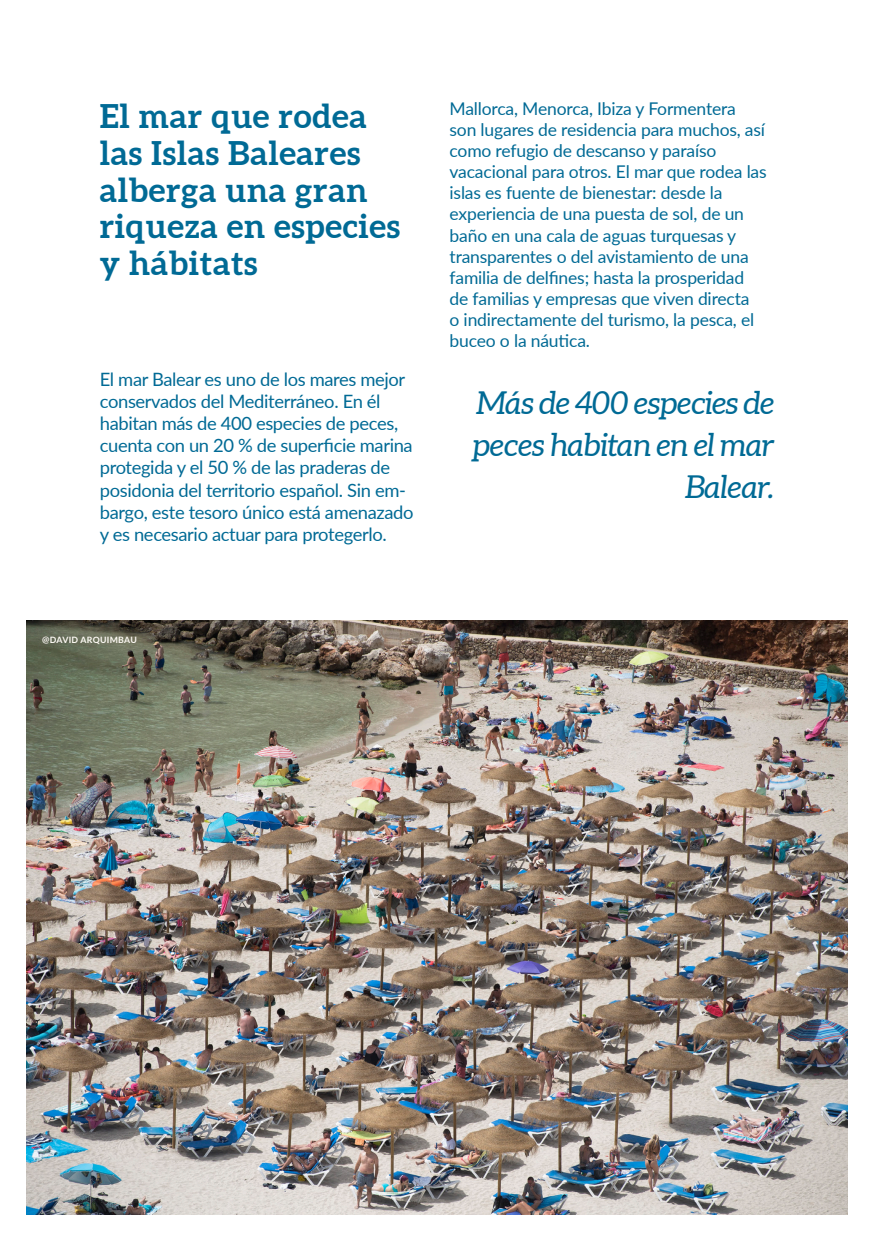
<style>
.page{position:relative;width:874px;height:1241px;background:#fff}
.page>*{position:absolute;margin:0;border:0;box-sizing:border-box;transform-origin:0 0}
.t1{font:700 33.25px "Aleo";letter-spacing:.02em;color:#006a95}
.t2{font:italic 31.5px/42px "Aleo";letter-spacing:-.02em;color:#006a95;text-align:right}
.Body{font:18.38px/22.1px "Lato";letter-spacing:-.02em;color:#006a95}
.Body-2{font:17.5px/21px "Lato";letter-spacing:-.01em;color:#006a95}
.Pie_de_foto{font:700 8.75px "Lato";letter-spacing:.03em;color:#fffbf6}
</style>
<div class="page">
<img style="left:26px;top:620px;width:821px;height:593px">
<h3 class="t1" style="left:100px;top:96px;width:268px">El mar que rodea</h3>
<h3 class="t1" style="left:100px;top:132px;width:262px">las Islas Baleares</h3>
<h3 class="t1" style="left:100px;top:169px;width:269px">alberga una gran</h3>
<h3 class="t1" style="left:100px;top:206px;width:302px">riqueza en especies</h3>
<h3 class="t1" style="left:100px;top:243px;width:159px">y hábitats</h3>
<p class="Body" style="left:100px;top:367px;width:307px">El mar Balear es uno de los mares mejor conservados del Mediterráneo. En él</p>
<p class="Body" style="left:100px;top:412px;width:314px">habitan más de 400 especies de peces, cuenta con un 20 % de superficie marina protegida y el 50 % de las praderas de</p>
<p class="Body" style="left:100px;top:478px;width:315px">posidonia del territorio español. Sin em&shy;bargo, este tesoro único está amenazado y es necesario actuar para protegerlo.</p>
<p class="Body-2" style="left:449px;top:98px;width:317px">Mallorca, Menorca, Ibiza y Formentera son lugares de residencia para muchos, así como refugio de descanso y paraíso</p>
<p class="Body-2" style="left:449px;top:161px;width:318px">vacacional para otros. El mar que rodea las islas es fuente de bienestar: desde la</p>
<p class="Body-2" style="left:449px;top:203px;width:306px">experiencia de una puesta de sol, de un baño en una cala de aguas turquesas y transparentes o del avistamiento de una familia de delfines; hasta la prosperidad de familias y empresas que viven directa o indirectamente del turismo, la pesca, el buceo o la náutica.</p>
<h3 class="t2" style="left:472px;top:383px;width:303px">Más de 400 especies de peces habitan en el mar<br>Balear.</h3>
<p class="Pie_de_foto" style="left:42px;top:633px;width:96px">@DAVID ARQUIMBAU</p>
</div>
